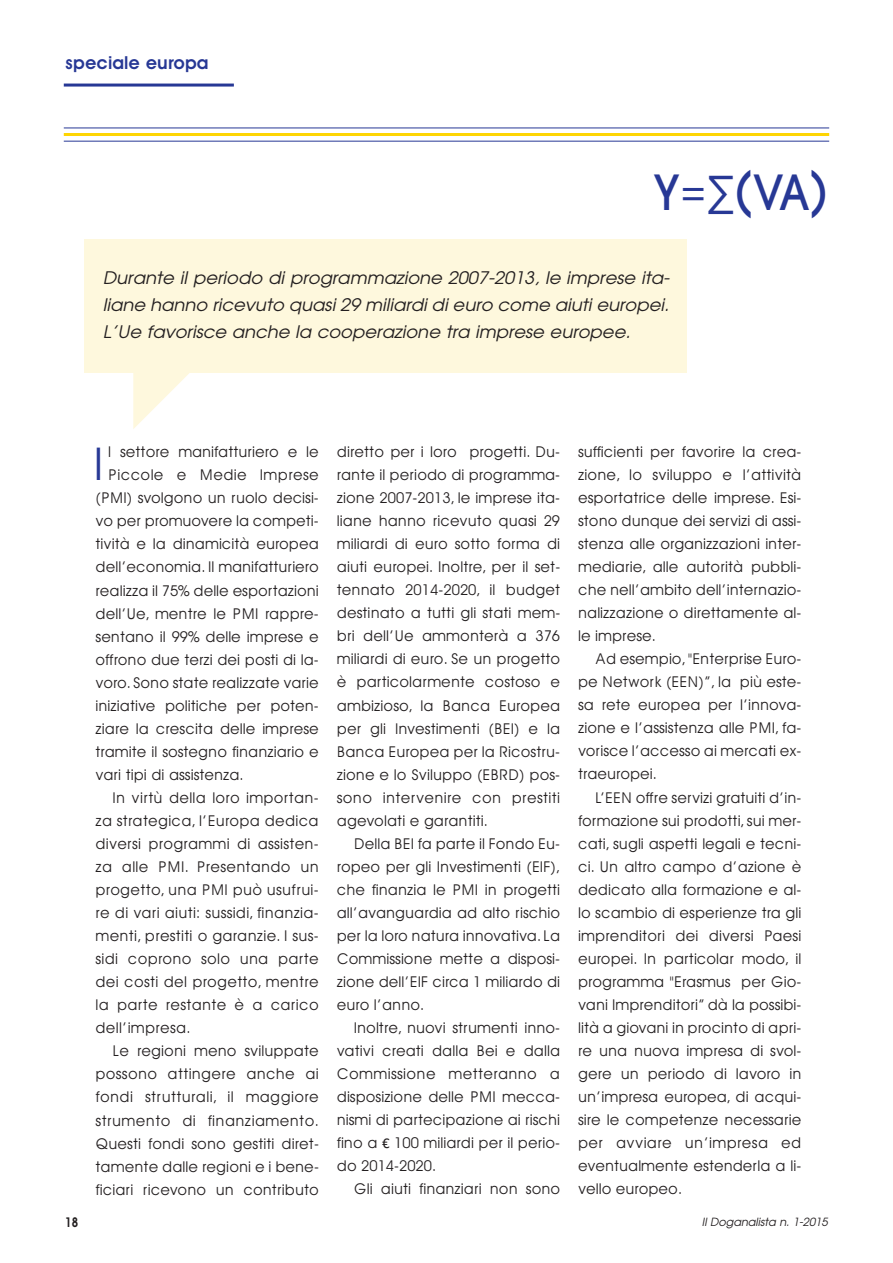
<style>
.page{position:relative;width:893px;height:1263px;background:#fff}
.page>*{position:absolute;margin:0;border:0;box-sizing:border-box;transform-origin:0 0}
.t1{font:500 48px "Avant Garde";color:#273895;scale:.93 1}
.t2{font:45.6px "Avant Garde";color:#273895}
.t3{font:600 18px "Avant Garde";color:#273895}
.t4{font:italic 17.25px/27px "Avant Garde";color:#231f20;text-align:justify;scale:1.05 1}
.t5{font:15px/23.1px "Avant Garde";color:#231f20;text-align:justify}
.t6{font:15px "Avant Garde";letter-spacing:.025em;color:#231f20}
.t7{font:15px "Avant Garde";letter-spacing:.02em;color:#231f20}
.t8{font:600 13.5px "Avant Garde";color:#231f20;scale:.85 1}
.t9{font:italic 11.25px "Avant Garde";color:#231f20}
.s1{font-weight:400}
.s2{font-weight:400;font-size:42px}
.s3{font-family:"Calibri"}
</style>
<div class="page">
<hr style="left:64px;top:84px;width:170px;height:3px;background:#273895">
<hr style="left:64px;top:128px;width:765px;height:1px;background:#273895">
<hr style="left:64px;top:133px;width:765px;height:3px;background:#fed503">
<hr style="left:64px;top:141px;width:765px;height:1px;background:#273895">
<div style="left:85px;top:239px;width:602px;height:134px;background:#fef8dd"></div>
<svg style="left:133px;top:373px;width:56px;height:56px"></svg>
<p class="t3" style="left:65px;top:52px;width:145px">speciale europa</p>
<h1 class="t1" style="left:653px;top:175px;width:189px">Y<span class="s1">=</span><span class="s2">∑</span>(VA)</h1>
<p class="t4" style="left:103px;top:264px;width:541px">Durante il periodo di programmazione 2007-2013, le imprese ita&shy;liane hanno ricevuto quasi 29 miliardi di euro come aiuti europei.<br>L’Ue favorisce anche la cooperazione tra imprese europee.</p>
<h2 class="t2" style="left:93px;top:437px;width:12px">I</h2>
<p class="t5" style="left:108px;top:440px;width:212px">l settore manifatturiero e le</p>
<p class="t7" style="left:108px;top:466px;width:212px">Piccole e Medie Imprese</p>
<p class="t5" style="left:96px;top:487px;width:225px">(PMI) svolgono un ruolo decisi-</p>
<p class="t5" style="left:96px;top:510px;width:225px">vo per promuovere la competi-</p>
<p class="t5" style="left:96px;top:533px;width:225px">tività e la dinamicità europea</p>
<p class="t5" style="left:96px;top:556px;width:225px">dell’economia. Il manifatturiero</p>
<p class="t5" style="left:96px;top:579px;width:225px">realizza il 75% delle esportazioni</p>
<p class="t5" style="left:96px;top:602px;width:225px">dell’Ue, mentre le PMI rappre-</p>
<p class="t5" style="left:96px;top:625px;width:225px">sentano il 99% delle imprese e</p>
<p class="t5" style="left:96px;top:648px;width:225px">offrono due terzi dei posti di la-</p>
<p class="t5" style="left:96px;top:671px;width:225px">voro. Sono state realizzate varie</p>
<p class="t5" style="left:96px;top:694px;width:225px">iniziative politiche per poten-</p>
<p class="t5" style="left:96px;top:717px;width:225px">ziare la crescita delle imprese</p>
<p class="t5" style="left:96px;top:740px;width:225px">tramite il sostegno finanziario e</p>
<p class="t5" style="left:96px;top:763px;width:150px">vari tipi di assistenza.</p>
<p class="t5" style="left:113px;top:786px;width:208px">In virtù della loro importan-</p>
<p class="t5" style="left:96px;top:809px;width:225px">za strategica, l’Europa dedica</p>
<p class="t5" style="left:96px;top:832px;width:225px">diversi programmi di assisten-</p>
<p class="t5" style="left:96px;top:855px;width:225px">za alle PMI. Presentando un</p>
<p class="t5" style="left:96px;top:878px;width:225px">progetto, una PMI può usufrui-</p>
<p class="t5" style="left:96px;top:901px;width:225px">re di vari aiuti: sussidi, finanzia-</p>
<p class="t5" style="left:96px;top:924px;width:225px">menti, prestiti o garanzie. I sus-</p>
<p class="t5" style="left:96px;top:947px;width:225px">sidi coprono solo una parte</p>
<p class="t5" style="left:96px;top:970px;width:225px">dei costi del progetto, mentre</p>
<p class="t5" style="left:96px;top:993px;width:225px">la parte restante è a carico</p>
<p class="t5" style="left:96px;top:1016px;width:96px">dell’impresa.</p>
<p class="t5" style="left:113px;top:1040px;width:208px">Le regioni meno sviluppate</p>
<p class="t7" style="left:96px;top:1065px;width:225px">possono attingere anche ai</p>
<p class="t6" style="left:96px;top:1088px;width:225px">fondi strutturali, il maggiore</p>
<p class="t6" style="left:96px;top:1111px;width:225px">strumento di finanziamento.</p>
<p class="t5" style="left:96px;top:1132px;width:225px">Questi fondi sono gestiti diret-</p>
<p class="t5" style="left:96px;top:1155px;width:225px">tamente dalle regioni e i bene-</p>
<p class="t5" style="left:96px;top:1178px;width:225px">ficiari ricevono un contributo</p>
<p class="t5" style="left:337px;top:440px;width:225px">diretto per i loro progetti. Du&shy;rante il periodo di programma&shy;zione 2007-2013, le imprese ita&shy;liane hanno ricevuto quasi 29 miliardi di euro sotto forma di aiuti europei. Inoltre, per il set&shy;tennato 2014-2020, il budget destinato a tutti gli stati mem&shy;bri dell’Ue ammonterà a 376 miliardi di euro. Se un progetto è particolarmente costoso e ambizioso, la Banca Europea per gli Investimenti (BEI) e la Banca Europea per la Ricostru&shy;zione e lo Sviluppo (EBRD) pos&shy;sono intervenire con prestiti agevolati e garantiti.</p>
<p class="t5" style="left:337px;top:832px;width:225px;text-indent:17px">Della BEI fa parte il Fondo Eu&shy;ropeo per gli Investimenti (EIF), che finanzia le PMI in progetti all’avanguardia ad alto rischio per la loro natura innovativa. La Commissione mette a disposi&shy;zione dell’EIF circa 1 miliardo di euro l’anno.</p>
<p class="t5" style="left:337px;top:1016px;width:225px;text-indent:17px">Inoltre, nuovi strumenti inno&shy;vativi creati dalla Bei e dalla Commissione metteranno a disposizione delle PMI mecca&shy;nismi di partecipazione ai rischi fino a <span class="s3">€</span> 100 miliardi per il perio&shy;do 2014-2020.</p>
<p class="t5" style="left:354px;top:1178px;width:208px">Gli aiuti finanziari non sono</p>
<p class="t5" style="left:578px;top:440px;width:225px">sufficienti per favorire la crea&shy;zione, lo sviluppo e l’attività esportatrice delle imprese. Esi&shy;stono dunque dei servizi di assi&shy;stenza alle organizzazioni inter&shy;mediarie, alle autorità pubbli&shy;che nell’ambito dell’internazio&shy;nalizzazione o direttamente al&shy;le imprese.</p>
<p class="t5" style="left:578px;top:647px;width:225px;text-indent:17px">Ad esempio, "Enterprise Euro&shy;pe Network (EEN)”, la più este&shy;sa rete europea per l’innova&shy;zione e l’assistenza alle PMI, fa&shy;vorisce l’accesso ai mercati ex&shy;traeuropei.</p>
<p class="t5" style="left:578px;top:786px;width:225px;text-indent:17px">L’EEN offre servizi gratuiti d’in&shy;formazione sui prodotti, sui mer&shy;cati, sugli aspetti legali e tecni&shy;ci. Un altro campo d’azione è dedicato alla formazione e al&shy;lo scambio di esperienze tra gli imprenditori dei diversi Paesi europei. In particolar modo, il programma "Erasmus per Gio&shy;vani Imprenditori” dà la possibi&shy;lità a giovani in procinto di apri&shy;re una nuova impresa di svol&shy;gere un periodo di lavoro in un’impresa europea, di acqui&shy;sire le competenze necessarie per avviare un’impresa ed eventualmente estenderla a li&shy;vello europeo.</p>
<p class="t8" style="left:65px;top:1215px;width:17px">18</p>
<p class="t9" style="left:702px;top:1216px;width:127px">Il Doganalista n. 1-2015</p>
</div>
